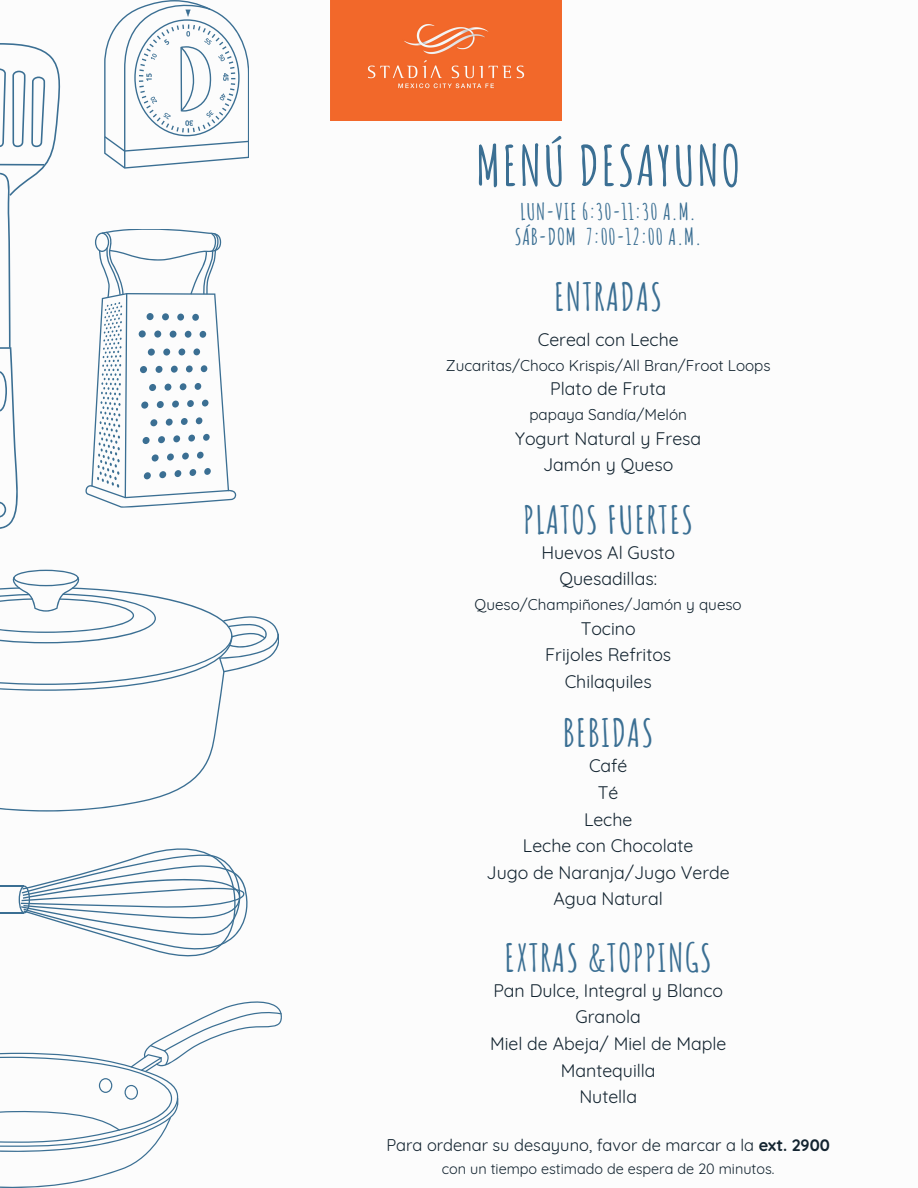
<style>
.page{position:relative;width:918px;height:1188px;background:#fff}
.page>*{position:absolute;margin:0;border:0;box-sizing:border-box;transform-origin:0 0}
.t1{font:700 54.75px "Amatic SC";letter-spacing:.03em;color:#3b6f93}
.t2{font:700 38.1px "Amatic SC";letter-spacing:.03em;color:#3b6f93}
.t3{font:700 22.5px/25.3px "Amatic SC";letter-spacing:.03em;color:#3b6f93}
.t4{font:17.7px/26.5px "Quicksand";color:#132430;text-align:center}
.t5{font:16.5px "Quicksand";color:#132430}
.t6{font:15.3px "Quicksand";color:#132430}
.t7{font:14.4px "Quicksand";color:#132430}
.s1{font-weight:700}
</style>
<div class="page">
<svg style="left:0;top:43px;width:60px;height:486px"></svg>
<svg style="left:105px;top:0;width:144px;height:169px"></svg>
<svg style="left:85px;top:229px;width:151px;height:278px"></svg>
<svg style="left:0;top:691px;width:222px;height:121px"></svg>
<svg style="left:0;top:570px;width:279px;height:121px"></svg>
<svg style="left:0;top:1002px;width:282px;height:186px"></svg>
<svg style="left:0;top:848px;width:248px;height:108px"></svg>
<div style="left:330px;top:0;width:231px;height:120px;background:#f2682a"></div>
<h1 class="t1" style="left:476px;top:130px;width:266px">MENÚ DESAYUNO</h1>
<p class="t3" style="left:515px;top:199px;width:188px">LUN-VIE 6:30-11:30 A.M.<br>SÁB-DOM 7:00-12:00 A.M.</p>
<h2 class="t2" style="left:554px;top:272px;width:109px">ENTRADAS</h2>
<p class="t4" style="left:538px;top:326px;width:142px">Cereal con Leche</p>
<p class="t6" style="left:446px;top:355px;width:326px">Zucaritas/Choco Krispis/All Bran/Froot Loops</p>
<p class="t4" style="left:550px;top:375px;width:117px">Plato de Fruta</p>
<p class="t6" style="left:529px;top:405px;width:159px">papaya Sandía/Melón</p>
<p class="t4" style="left:515px;top:425px;width:188px">Yogurt Natural y Fresa<br>Jamón y Queso</p>
<h2 class="t2" style="left:523px;top:495px;width:171px">PLATOS FUERTES</h2>
<p class="t4" style="left:541px;top:539px;width:135px">Huevos Al Gusto<br>Quesadillas:</p>
<p class="t6" style="left:475px;top:595px;width:269px">Queso/Champiñones/Jamón y queso</p>
<p class="t4" style="left:545px;top:615px;width:128px">Tocino<br>Frijoles Refritos<br>Chilaquiles</p>
<h2 class="t2" style="left:563px;top:709px;width:92px">BEBIDAS</h2>
<p class="t4" style="left:487px;top:753px;width:245px">Café<br>Té<br>Leche<br>Leche con Chocolate<br>Jugo de Naranja/Jugo Verde<br>Agua Natural</p>
<h2 class="t2" style="left:505px;top:933px;width:209px">EXTRAS &amp;TOPPINGS</h2>
<p class="t4" style="left:490px;top:977px;width:238px">Pan Dulce, Integral y Blanco<br>Granola<br>Miel de Abeja/ Miel de Maple<br>Mantequilla<br>Nutella</p>
<p class="t5" style="left:386px;top:1135px;width:445px">Para ordenar su desayuno, favor de marcar a la <span class="s1">ext. 2900</span></p>
<p class="t7" style="left:442px;top:1159px;width:334px">con un tiempo estimado de espera de 20 minutos.</p>
</div>
